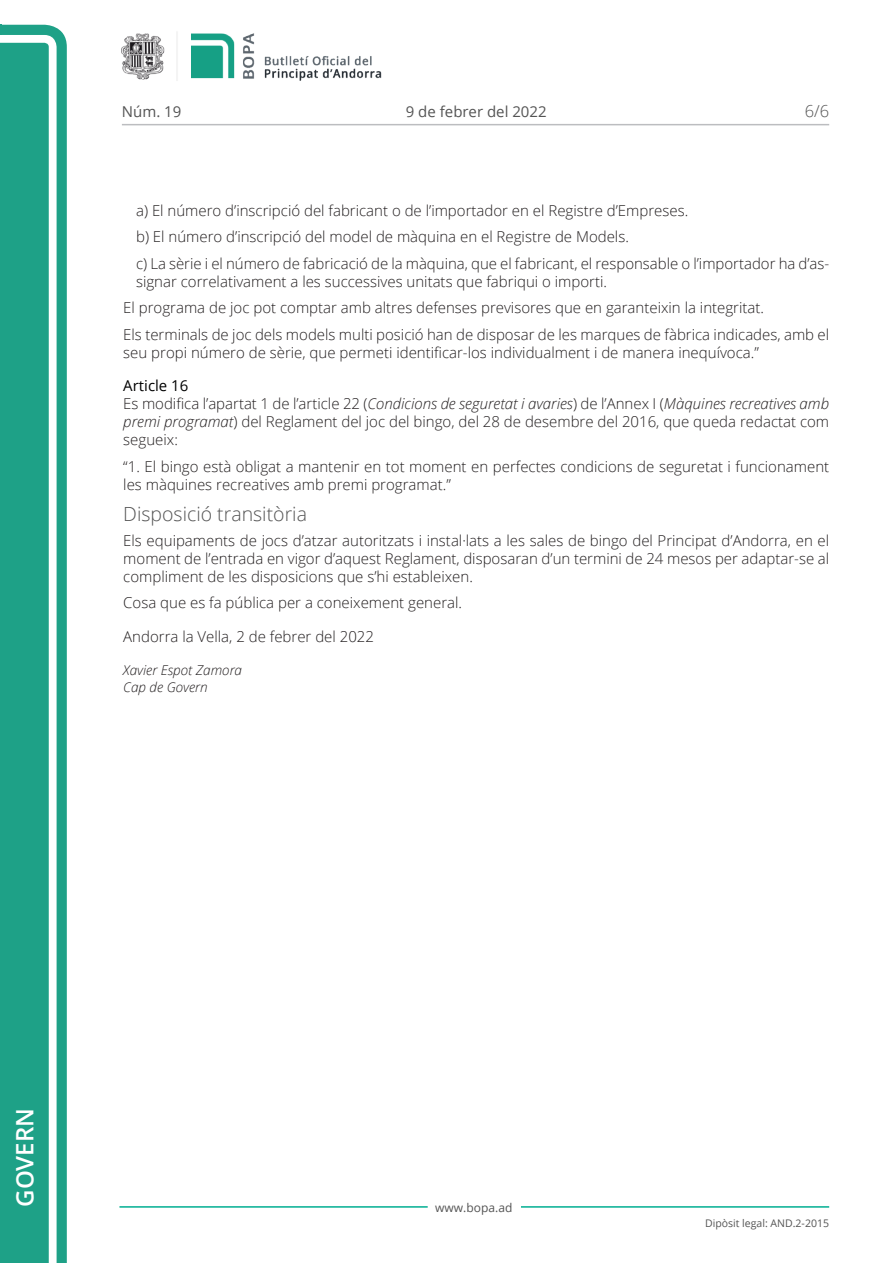
<style>
.page{position:relative;width:893px;height:1263px;background:#fff}
.page>*{position:absolute;margin:0;border:0;box-sizing:border-box;transform-origin:0 0}
.t1{font:600 24px "Open Sans";color:#fff}
.Titol_5{font:300 19.5px "Open Sans";color:#545454}
.t2{font:300 16.5px "Open Sans";color:#545454}
.Body_text{font:300 15px/18px "Open Sans";color:#231f20}
.Body_text_i{font:300 15px/18px "Open Sans";color:#231f20}
.Data{font:300 15px "Open Sans";color:#231f20}
.t3{font:15px "Open Sans";color:#545454}
.Titol_7{font:15px "Open Sans";color:#000}
.signatura{font:italic 300 13.5px/16.5px "Open Sans";color:#231f20}
.t4{font:12px "Open Sans";color:#545454}
.t5{font:10.5px "Open Sans";color:#545454}
.s1{font-style:italic}
</style>
<div class="page">
<svg style="left:0;top:25px;width:67px;height:1238px;fill:#1ea187"></svg>
<div style="left:0;top:43px;width:49px;height:1220px;background:#1ea187"></div>
<img style="left:122px;top:32px;width:260px;height:49px">
<hr style="left:119px;top:1206px;width:309px;height:2px;background:#00ae91">
<hr style="left:521px;top:1206px;width:308px;height:2px;background:#00ae91">
<hr style="left:122px;top:124px;width:707px;height:1px;background:#bcbdc0">
<p class="t3" style="left:122px;top:102px;width:61px">Núm. 19</p>
<p class="t3" style="left:406px;top:102px;width:142px">9 de febrer del 2022</p>
<p class="t2" style="left:805px;top:100px;width:26px">6/6</p>
<p class="Body_text_i" style="left:136px;top:201px;width:554px">a) El número d’inscripció del fabricant o de l’importador en el Registre d’Empreses.</p>
<p class="Body_text_i" style="left:136px;top:227px;width:494px">b) El número d’inscripció del model de màquina en el Registre de Models.</p>
<p class="Body_text_i" style="left:136px;top:254px;width:695px">c) La sèrie i el número de fabricació de la màquina, que el fabricant, el responsable o l’importador ha d’as&shy;signar correlativament a les successives unitats que fabriqui o importi.</p>
<p class="Body_text" style="left:123px;top:298px;width:642px">El programa de joc pot comptar amb altres defenses previsores que en garanteixin la integritat.</p>
<p class="Body_text" style="left:123px;top:325px;width:707px">Els terminals de joc dels models multi posició han de disposar de les marques de fàbrica indicades, amb el seu propi número de sèrie, que permeti identificar-los individualment i de manera inequívoca.”</p>
<p class="Titol_7" style="left:123px;top:376px;width:67px">Article 16</p>
<p class="Body_text" style="left:123px;top:395px;width:707px;text-align:justify">Es modifica l’apartat 1 de l’article 22 (<span class="s1">Condicions de seguretat i avaries</span>) de l’Annex I (<span class="s1">Màquines recreatives amb premi programat</span>) del Reglament del joc del bingo, del 28 de desembre del 2016, que queda redactat com segueix:</p>
<p class="Body_text" style="left:123px;top:457px;width:707px">“1. El bingo està obligat a mantenir en tot moment en perfectes condicions de seguretat i funcionament les màquines recreatives amb premi programat.”</p>
<p class="Titol_5" style="left:123px;top:500px;width:185px">Disposició transitòria</p>
<p class="Body_text" style="left:123px;top:531px;width:707px;text-align:justify">Els equipaments de jocs d’atzar autoritzats i instal·lats a les sales de bingo del Principat d’Andorra, en el moment de l’entrada en vigor d’aquest Reglament, disposaran d’un termini de 24 mesos per adaptar-se al compliment de les disposicions que s’hi estableixen.</p>
<p class="Body_text" style="left:123px;top:594px;width:340px">Cosa que es fa pública per a coneixement general.</p>
<p class="Data" style="left:123px;top:626px;width:252px">Andorra la Vella, 2 de febrer del 2022</p>
<p class="signatura" style="left:123px;top:662px;width:120px">Xavier Espot Zamora<br>Cap de Govern</p>
<h1 class="t1" style="left:8px;top:1207px;width:100px;rotate:-90deg">Govern</h1>
<p class="t4" style="left:435px;top:1199px;width:79px">www.bopa.ad</p>
<p class="t5" style="left:705px;top:1216px;width:125px">Dipòsit legal: AND.2-2015</p>
</div>
